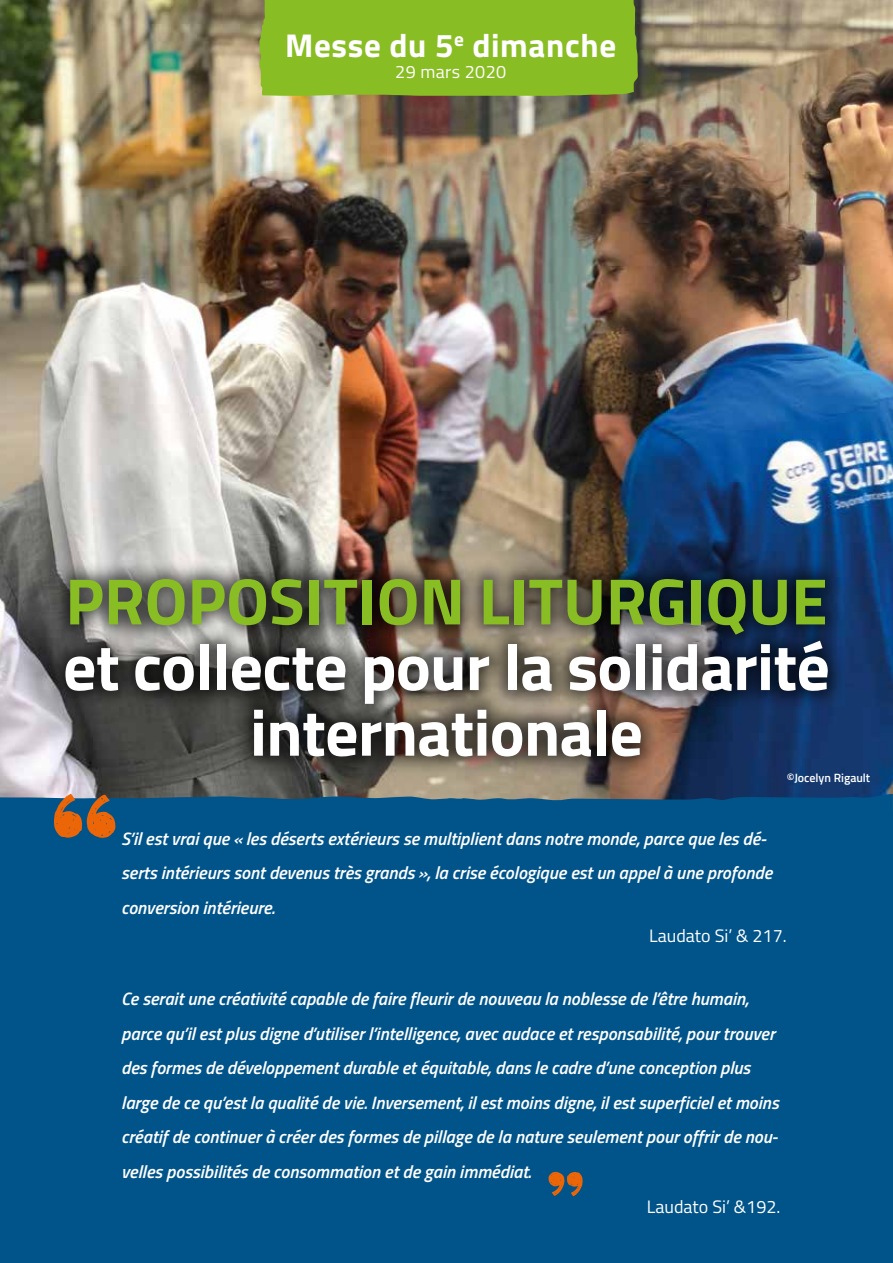
<style>
.page{position:relative;width:893px;height:1263px;background:#fff}
.page>*{position:absolute;margin:0;border:0;box-sizing:border-box;transform-origin:0 0}
.t1{font:700 65.7px/65.7px "Titillium";letter-spacing:-.01em;color:#fff;text-align:center}
.t2{font:700 65.7px "Titillium";color:#89bd24}
.t3{font:700 33px "Titillium";letter-spacing:.02em;color:#fff}
.t4{font:italic 600 18px/34.5px "Titillium";color:#fff}
.t5{font:18px "Titillium";color:#fff}
.t6{font:18px "Titillium";letter-spacing:.02em;color:#fff}
.t7{font:600 12px "Titillium";color:#fff}
</style>
<div class="page">
<div style="left:0;top:593px;width:893px;height:670px;background:#005489"></div>
<img style="left:0;top:0;width:893px;height:794px">
<div style="left:259px;top:0;width:379px;height:96px;background:#89bd24"></div>
<div style="left:46px;top:559px;width:801px;height:216px;background:#000;opacity:.63"></div>
<svg style="left:548px;top:1172px;width:35px;height:24px"></svg>
<svg style="left:0;top:794px;width:893px;height:44px"></svg>
<h2 class="t3" style="left:285px;top:20px;width:332px">Messe du 5<sup>e</sup> dimanche</h2>
<p class="t6" style="left:395px;top:59px;width:113px">29 mars 2020</p>
<h1 class="t2" style="left:65px;top:551px;width:764px">PROPOSITION LITURGIQUE</h1>
<h1 class="t1" style="left:63px;top:631px;width:768px">et collecte pour la solidarité internationale</h1>
<p class="t7" style="left:787px;top:769px;width:85px">©Jocelyn Rigault</p>
<p class="t4" style="left:121px;top:820px;width:652px">S’il est vrai que « les déserts extérieurs se multiplient dans notre monde, parce que les dé&shy;serts intérieurs sont devenus très grands », la crise écologique est un appel à une profonde conversion intérieure.</p>
<p class="t5" style="left:649px;top:923px;width:139px">Laudato Si’ &amp; 217.</p>
<p class="t4" style="left:121px;top:981px;width:659px">Ce serait une créativité capable de faire fleurir de nouveau la noblesse de l’être humain, parce qu’il est plus digne d’utiliser l’intelligence, avec audace et responsabilité, pour trouver des formes de développement durable et équitable, dans le cadre d’une conception plus large de ce qu’est la qualité de vie. Inversement, il est moins digne, il est superficiel et moins créatif de continuer à créer des formes de pillage de la nature seulement pour offrir de nou&shy;velles possibilités de consommation et de gain immédiat.</p>
<p class="t5" style="left:647px;top:1193px;width:135px">Laudato Si’ &amp;192.</p>
</div>
